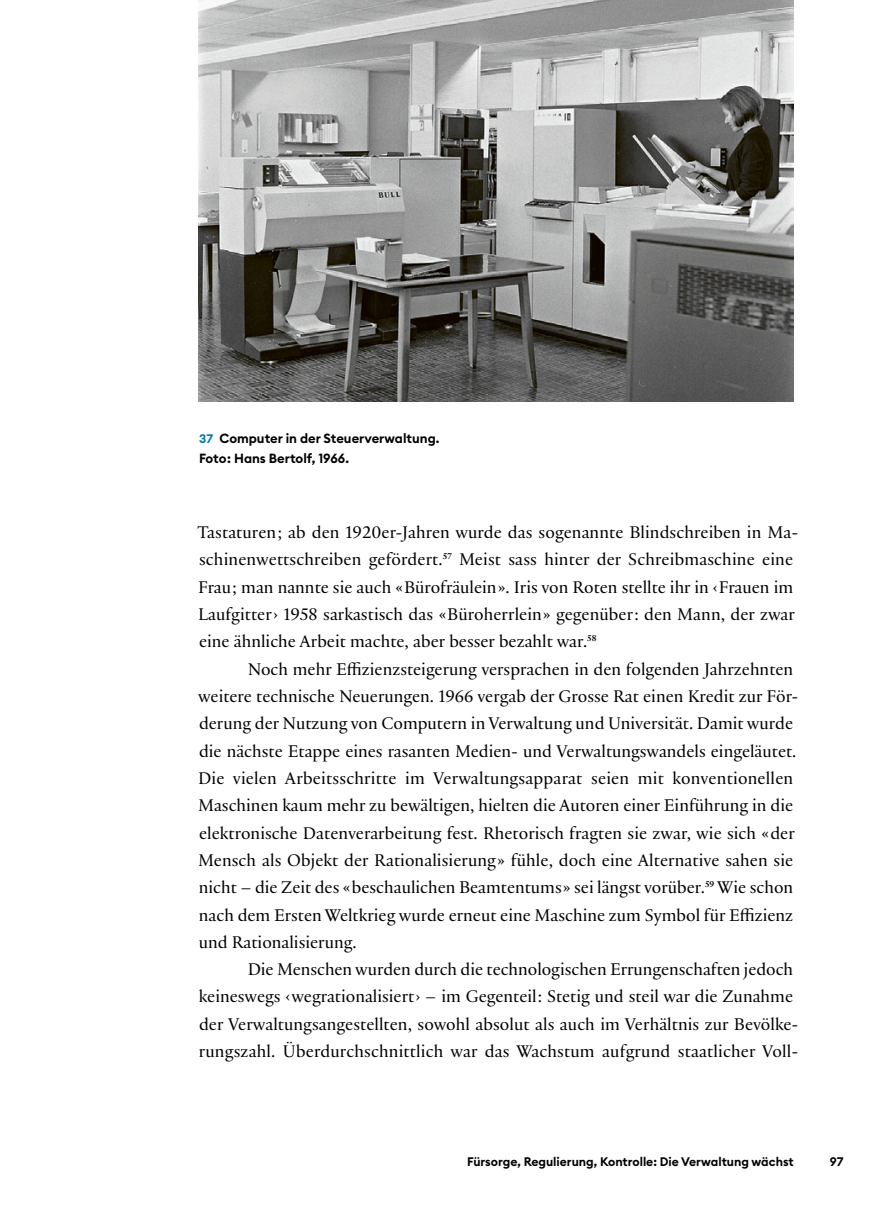
<style>
.page{position:relative;width:893px;height:1216px;background:#fff}
.page>*{position:absolute;margin:0;border:0;box-sizing:border-box;transform-origin:0 0}
.GT_mit_Einzug{font:18.2px/27.3px "Practice";color:#000}
.GT_ohne_Einzug{font:18.2px/27.3px "Practice";letter-spacing:.005em;color:#000}
.Abb_Legende_fett{font:600 13.12px/20.5px "Euclid Circular B";color:#000}
.t1{font:600 12.25px "Euclid Circular B";color:#000}
.s1{font-size:12.25px;color:#0077b3}
</style>
<div class="page">
<img style="left:198px;top:0;width:596px;height:401px">
<p class="Abb_Legende_fett" style="left:199px;top:428px;width:242px"><span class="s1">37</span> Computer in der Steuerverwaltung.<br>Foto: Hans Bertolf, 1966.</p>
<p class="GT_ohne_Einzug" style="left:198px;top:518px;width:602px">Tastaturen; ab den 1920er-Jahren wurde das sogenannte Blindschreiben in Ma&shy;schinenwettschreiben gefördert.<sup>57</sup> Meist sass hinter der Schreibmaschine eine Frau; man nannte sie auch «Bürofräulein». Iris von Roten stellte ihr in ‹Frauen im Laufgitter› 1958 sarkastisch das «Büroherrlein» gegenüber: den Mann, der zwar eine ähnliche Arbeit machte, aber besser bezahlt war.<sup>58</sup></p>
<p class="GT_mit_Einzug" style="left:198px;top:654px;width:602px;text-indent:50px">Noch mehr Effizienzsteigerung versprachen in den folgenden Jahrzehnten weitere technische Neuerungen. 1966 vergab der Grosse Rat einen Kredit zur För&shy;derung der Nutzung von Computern in Verwaltung und Universität. Damit wurde die nächste Etappe eines rasanten Medien- und Verwaltungswandels eingeläutet.<br>Die vielen Arbeitsschritte im Verwaltungsapparat seien mit konventionellen Maschinen kaum mehr zu bewältigen, hielten die Autoren einer Einführung in die elektronische Datenverarbeitung fest. Rhetorisch fragten sie zwar, wie sich «der Mensch als Objekt der Rationalisierung» fühle, doch eine Alternative sahen sie nicht – die Zeit des «beschaulichen Beamtentums» sei längst vorüber.<sup>59</sup> Wie schon nach dem Ersten Weltkrieg wurde erneut eine Maschine zum Symbol für Effizienz und Rationalisierung.</p>
<p class="GT_mit_Einzug" style="left:199px;top:955px;width:601px;text-indent:49px">Die Menschen wurden durch die technologischen Errungenschaften jedoch keineswegs ‹wegrationalisiert› – im Gegenteil: Stetig und steil war die Zunahme der Verwaltungsangestellten, sowohl absolut als auch im Verhältnis zur Bevölke&shy;rungszahl. Überdurchschnittlich war das Wachstum aufgrund staatlicher Voll-</p>
<p class="t1" style="left:467px;top:1153px;width:328px">Fürsorge, Regulierung, Kontrolle: Die Verwaltung wächst</p>
<p class="t1" style="left:830px;top:1153px;width:15px">97</p>
</div>
